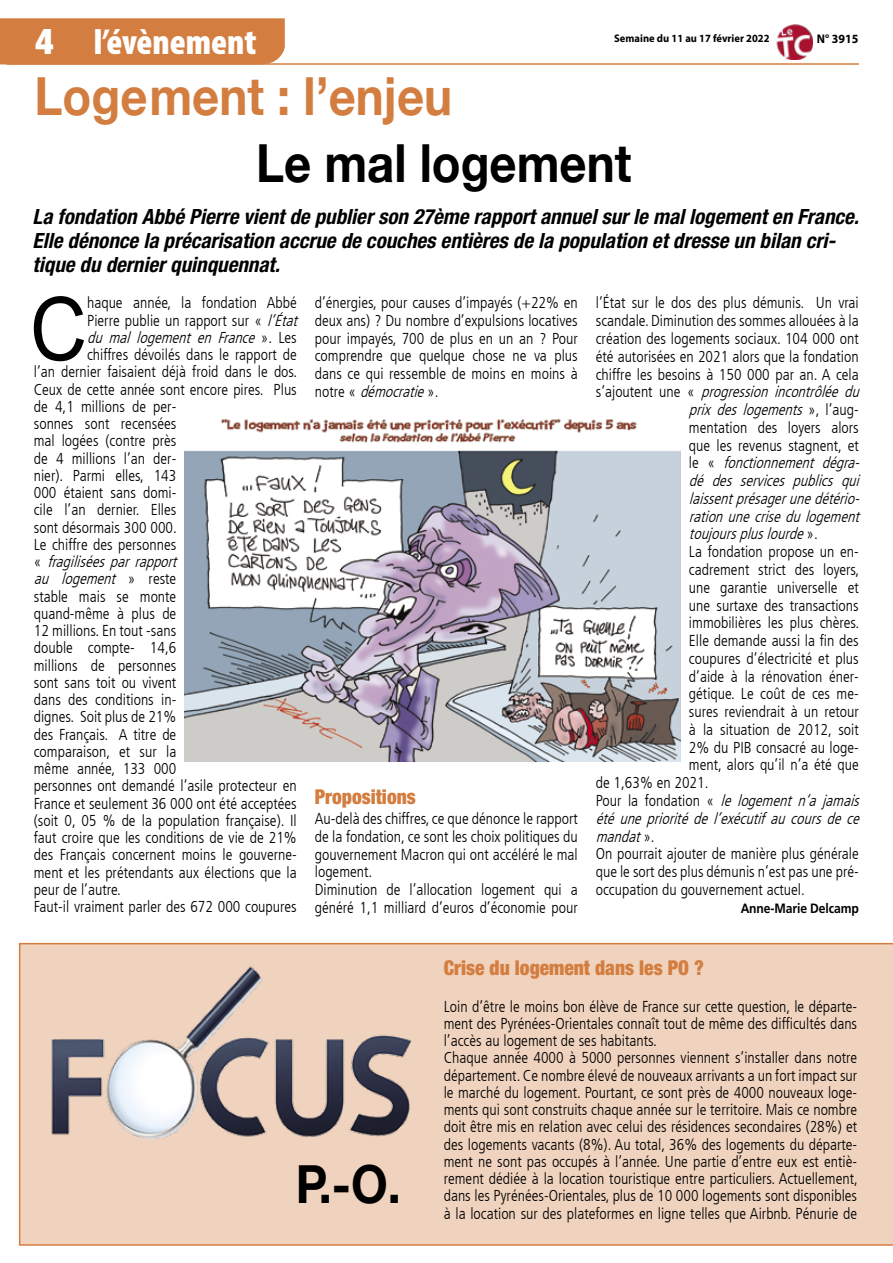
<style>
.page{position:relative;width:893px;height:1263px;background:#fff}
.page>*{position:absolute;margin:0;border:0;box-sizing:border-box;transform-origin:0 0}
.t1{font:88.05px "Arial";color:#000;scale:.9 1}
.t2{font:700 52.5px "Helvetica Neue";color:#000;scale:.9 1}
.t3{font:700 52.5px "Helvetica Neue";color:#d37e40;scale:.9 1}
.t4{font:900 condensed 36px "Myriad Pro";color:#fff}
.t5{font:italic 700 condensed 21px/24px "Helvetica Neue LT Std";color:#000}
.t6{font:900 condensed 20.4px "Helvetica Neue";color:#d37e40;scale:.95 1}
.t7{font:300 condensed 15.75px/17.2px "Frutiger LT";color:#000}
.t8{font:italic 300 condensed 15.75px "Frutiger LT";color:#000}
.t9{font:700 13.5px "Frutiger LT Std";letter-spacing:-.01em;color:#000;scale:.9 1}
.t10{font:700 12.6px "Myriad Pro";color:#000;scale:.95 1}
.t11{font:700 10.95px "Myriad Pro";color:#000;scale:.95 1}
.s1{font-family:"Helvetica Neue"}
.s2{font-style:normal}
.s3{font-style:italic}
</style>
<div class="page">
<img style="left:776px;top:24px;width:36px;height:35px">
<div style="left:19px;top:943px;width:874px;height:303px;background:#f0d3be"></div>
<div style="left:0;top:18px;width:285px;height:47px;background:#d37e40"></div>
<hr style="left:6px;top:63px;width:853px;height:2px;background:#d37e40">
<img style="left:34px;top:961px;width:390px;height:191px">
<img style="left:185px;top:418px;width:495px;height:343px">
<h3 class="t4" style="left:35px;top:19px;width:223px"><span class="s1">4</span> l’évènement</h3>
<h2 class="t3" style="left:35px;top:64px;width:465px">Logement : l’enjeu</h2>
<h2 class="t2" style="left:256px;top:131px;width:418px">Le mal logement</h2>
<h3 class="t5" style="left:33px;top:205px;width:828px">La fondation Abbé Pierre vient de publier son 27ème rapport annuel sur le mal logement en France.<br>Elle dénonce la précarisation accrue de couches entières de la population et dresse un bilan cri&shy;tique du dernier quinquennat.</h3>
<h1 class="t1" style="left:30px;top:272px;width:65px">C</h1>
<p class="t7" style="left:87px;top:295px;width:211px">haque année, la fondation Abbé</p>
<p class="t11" style="left:614px;top:32px;width:165px">Semaine du 11 au 17 février 2022</p>
<p class="t10" style="left:817px;top:31px;width:45px">N° 3915</p>
<p class="t7" style="left:596px;top:295px;width:265px">l’État sur le dos des plus démunis. Un vrai</p>
<p class="t7" style="left:596px;top:312px;width:264px">scandale. Diminution des sommes allouées à la</p>
<p class="t7" style="left:596px;top:330px;width:264px">création des logements sociaux. 104 000 ont</p>
<p class="t7" style="left:596px;top:348px;width:264px">été autorisées en 2021 alors que la fondation</p>
<p class="t7" style="left:596px;top:366px;width:264px">chiffre les besoins à 150 000 par an. A cela</p>
<p class="t8" style="left:596px;top:383px;width:269px"><span class="s2">s ’ a j o u t e n t u n e «</span> progression incontrôlée du</p>
<p class="t8" style="left:689px;top:401px;width:171px">prix des logements <span class="s2">» , l ’ a u g -</span></p>
<p class="t7" style="left:689px;top:419px;width:171px">mentation des loyers alors</p>
<p class="t7" style="left:689px;top:437px;width:171px">que les revenus stagnent, et</p>
<p class="t8" style="left:689px;top:454px;width:176px"><span class="s2">l e «</span> fonctionnement dégra-</p>
<p class="t8" style="left:689px;top:472px;width:176px">dé des services publics qui</p>
<p class="t8" style="left:689px;top:489px;width:176px">laissentprésagerunedétério-</p>
<p class="t8" style="left:689px;top:507px;width:176px">rationunecrisedulogement</p>
<p class="t8" style="left:689px;top:525px;width:130px">toujourspluslourde<span class="s2">» .</span></p>
<p class="t7" style="left:689px;top:543px;width:171px">La fondation propose un en-</p>
<p class="t7" style="left:689px;top:561px;width:172px">cadrement strict des loyers,</p>
<p class="t7" style="left:689px;top:579px;width:171px">une garantie universelle et</p>
<p class="t7" style="left:689px;top:597px;width:171px">une surtaxe des transactions</p>
<p class="t7" style="left:689px;top:614px;width:172px">immobilières les plus chères.</p>
<p class="t7" style="left:689px;top:632px;width:171px">Elle demande aussi la fin des</p>
<p class="t7" style="left:689px;top:650px;width:171px">coupures d’électricité et plus</p>
<p class="t7" style="left:689px;top:668px;width:171px">d’aide à la rénovation éner-</p>
<p class="t7" style="left:689px;top:685px;width:171px">gétique. Le coût de ces me-</p>
<p class="t7" style="left:689px;top:703px;width:171px">sures reviendrait à un retour</p>
<p class="t7" style="left:689px;top:721px;width:171px">à la situation de 2012, soit</p>
<p class="t7" style="left:689px;top:739px;width:171px">2% du PIB consacré au loge-</p>
<p class="t7" style="left:689px;top:757px;width:171px">ment, alors qu’il n’a été que</p>
<p class="t7" style="left:596px;top:774px;width:114px">de 1,63% en 2021.</p>
<p class="t8" style="left:596px;top:792px;width:269px"><span class="s2">P o u r l a f o n d a t i o n «</span> le logement n’a jamais</p>
<p class="t8" style="left:596px;top:809px;width:269px">étéuneprioritédel’exécutifaucoursdece</p>
<p class="t8" style="left:596px;top:827px;width:60px">mandat<span class="s2">» .</span></p>
<p class="t7" style="left:596px;top:845px;width:264px">On pourrait ajouter de manière plus générale</p>
<p class="t7" style="left:596px;top:863px;width:264px">que le sort des plus démunis n’est pas une pré-</p>
<p class="t7" style="left:596px;top:881px;width:211px">occupation du gouvernement actuel.</p>
<p class="t9" style="left:741px;top:900px;width:133px">Anne-Marie Delcamp</p>
<p class="t7" style="left:315px;top:294px;width:265px;line-height:17.7px;text-align:justify">d’énergies, pour causes d’impayés (+22% en deux ans) ? Du nombre d’expulsions locatives pour impayés, 700 de plus en un an ? Pour comprendre que quelque chose ne va plus dans ce qui ressemble de moins en moins à n o t r e « <span class="s3">démocratie</span>» .</p>
<p class="t7" style="left:87px;top:312px;width:216px">Pierre publie un rapport sur « <span class="s3">l’État</span></p>
<p class="t8" style="left:87px;top:329px;width:211px">du mal logement en France <span class="s2">» . L e s</span></p>
<p class="t7" style="left:87px;top:346px;width:211px">chiffres dévoilés dans le rapport de</p>
<p class="t7" style="left:34px;top:364px;width:265px">l’an dernier faisaient déjà froid dans le dos.</p>
<p class="t7" style="left:34px;top:381px;width:265px">Ceux de cette année sont encore pires. Plus</p>
<p class="t7" style="left:34px;top:398px;width:144px">de 4,1 millions de per-</p>
<p class="t7" style="left:34px;top:415px;width:144px">sonnes sont recensées</p>
<p class="t7" style="left:34px;top:433px;width:144px">mal logées (contre près</p>
<p class="t7" style="left:34px;top:450px;width:144px">de 4 millions l’an der-</p>
<p class="t7" style="left:34px;top:467px;width:144px">nier). Parmi elles, 143</p>
<p class="t7" style="left:34px;top:484px;width:144px">000 étaient sans domi-</p>
<p class="t7" style="left:34px;top:502px;width:144px">cile l’an dernier. Elles</p>
<p class="t7" style="left:34px;top:519px;width:145px">sont désormais 300 000.</p>
<p class="t7" style="left:34px;top:536px;width:144px">Le chiffre des personnes</p>
<p class="t8" style="left:34px;top:553px;width:149px"><span class="s2">«</span> fragilisées par rapport</p>
<p class="t8" style="left:34px;top:570px;width:144px">au logement <span class="s2">» r e s t e</span></p>
<p class="t7" style="left:34px;top:588px;width:144px">stable mais se monte</p>
<p class="t7" style="left:34px;top:605px;width:144px">quand-même à plus de</p>
<p class="t7" style="left:34px;top:622px;width:144px">12 millions. En tout -sans</p>
<p class="t7" style="left:34px;top:640px;width:144px">double compte- 14,6</p>
<p class="t7" style="left:34px;top:657px;width:144px">millions de personnes</p>
<p class="t7" style="left:34px;top:674px;width:144px">sont sans toit ou vivent</p>
<p class="t7" style="left:34px;top:691px;width:144px">dans des conditions in-</p>
<p class="t7" style="left:34px;top:709px;width:144px">dignes. Soit plus de 21%</p>
<p class="t7" style="left:34px;top:726px;width:144px">des Français. A titre de</p>
<p class="t7" style="left:34px;top:743px;width:144px">comparaison, et sur la</p>
<p class="t7" style="left:34px;top:760px;width:144px">même année, 133 000</p>
<p class="t7" style="left:34px;top:777px;width:264px">personnes ont demandé l’asile protecteur en</p>
<p class="t7" style="left:34px;top:795px;width:264px">France et seulement 36 000 ont été acceptées</p>
<p class="t7" style="left:34px;top:812px;width:264px">(soit 0, 05 % de la population française). Il</p>
<p class="t7" style="left:34px;top:829px;width:264px">faut croire que les conditions de vie de 21%</p>
<p class="t7" style="left:34px;top:846px;width:264px">des Français concernent moins le gouverne-</p>
<p class="t7" style="left:34px;top:864px;width:264px">ment et les prétendants aux élections que la</p>
<p class="t7" style="left:34px;top:881px;width:89px">peur de l’autre.</p>
<p class="t7" style="left:34px;top:898px;width:264px">Faut-il vraiment parler des 672 000 coupures</p>
<p class="t6" style="left:315px;top:785px;width:108px">Propositions</p>
<p class="t7" style="left:315px;top:810px;width:264px;line-height:17.7px">Au-delà des chiffres, ce que dénonce le rapport de la fondation, ce sont les choix politiques du gouvernement Macron qui ont accéléré le mal logement.<br>Diminution de l’allocation logement qui a généré 1,1 milliard d’euros d’économie pour</p>
<h2 class="t2" style="left:296px;top:1152px;width:119px">P.-O.</h2>
<p class="t6" style="left:444px;top:955px;width:275px">Crise du logement dans les PO ?</p>
<p class="t7" style="left:444px;top:998px;width:416px">Loin d’être le moins bon élève de France sur cette question, le départe&shy;ment des Pyrénées-Orientales connaît tout de même des difficultés dans l’accès au logement de ses habitants.<br>Chaque année 4000 à 5000 personnes viennent s’installer dans notre département. Ce nombre élevé de nouveaux arrivants a un fort impact sur le marché du logement. Pourtant, ce sont près de 4000 nouveaux loge&shy;ments qui sont construits chaque année sur le territoire. Mais ce nombre doit être mis en relation avec celui des résidences secondaires (28%) et des logements vacants (8%). Au total, 36% des logements du départe&shy;ment ne sont pas occupés à l’année. Une partie d’entre eux est entiè&shy;rement dédiée à la location touristique entre particuliers. Actuellement, dans les Pyrénées-Orientales, plus de 10 000 logements sont disponibles à la location sur des plateformes en ligne telles que Airbnb. Pénurie de</p>
</div>
